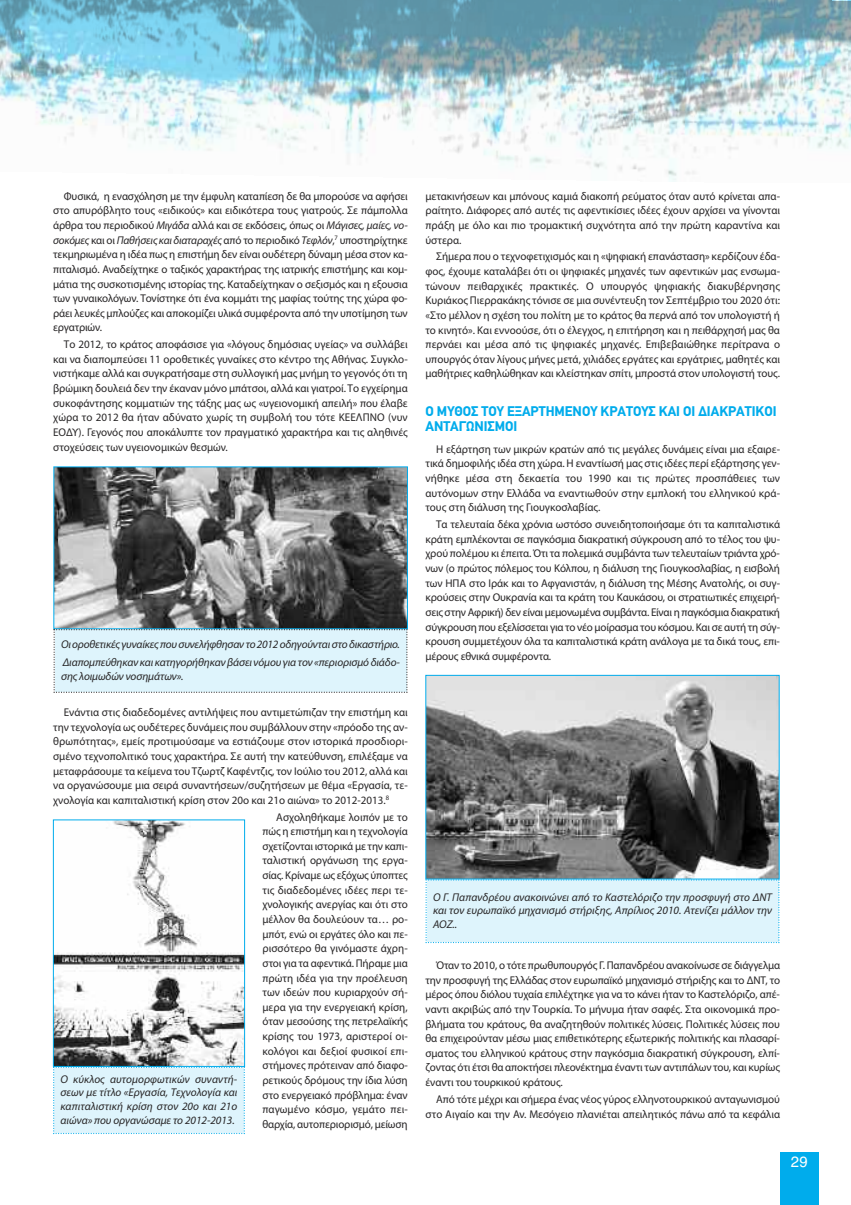
<style>
.page{position:relative;width:851px;height:1205px;background:#fff}
.page>*{position:absolute;margin:0;border:0;box-sizing:border-box;transform-origin:0 0}
.t1{font:15px "Helvetica";color:#fff}
.t2{font:700 13.75px/15px "CF Din";color:#00acec}
.t3{font:11.25px/14.6px "Myriad Pro";letter-spacing:-.005em;color:#272526;text-align:justify}
.t4{font:italic 11.25px/13.5px "Myriad Pro";letter-spacing:-.01em;color:#272526;text-align:justify}
.s1{font-style:italic}
</style>
<div class="page">
<img style="left:0;top:0;width:850px;height:174px">
<div style="left:780px;top:1152px;width:38px;height:53px;background:#00acec"></div>
<img style="left:55px;top:468px;width:350px;height:159px">
<div style="left:53px;top:629px;width:354px;height:64px;background:#def4fc"></div>
<img style="left:55px;top:821px;width:188px;height:243px">
<div style="left:53px;top:819px;width:192px;height:247px;border:1px solid #00acec"></div>
<div style="left:53px;top:1066px;width:192px;height:68px;background:#def4fc"></div>
<img style="left:427px;top:677px;width:350px;height:200px">
<div style="left:425px;top:675px;width:354px;height:204px;border:1px solid #00acec"></div>
<div style="left:425px;top:879px;width:354px;height:64px;background:#def4fc"></div>
<p class="t3" style="left:53px;top:190px;width:356px;text-indent:11px">Φυσικά, η ενασχόληση με την έμφυλη καταπίεση δε θα μπορούσε να αφήσει στο απυρόβλητο τους «ειδικούς» και ειδικότερα τους γιατρούς. Σε πάμπολλα άρθρα του περιοδικού <span class="s1">Μιγάδα</span> αλλά και σε εκδόσεις, όπως οι <span class="s1">Μάγισες, μαίες, νο&shy;σοκόμες</span> και οι <span class="s1">Παθήσεις και διαταραχές</span> από το περιοδικό <span class="s1">Τεφλόν</span>,<sup>7</sup> υποστηρίχτηκε τεκμηριωμένα η ιδέα πως η επιστήμη δεν είναι ουδέτερη δύναμη μέσα στον κα&shy;πιταλισμό. Αναδείχτηκε ο ταξικός χαρακτήρας της ιατρικής επιστήμης και κομ&shy;μάτια της συσκοτισμένης ιστορίας της. Καταδείχτηκαν ο σεξισμός και η εξουσια των γυναικολόγων. Τονίστηκε ότι ένα κομμάτι της μαφίας τούτης της χώρα φο&shy;ράει λευκές μπλούζες και αποκομίζει υλικά συμφέροντα από την υποτίμηση των εργατριών.</p>
<p class="t3" style="left:53px;top:338px;width:356px;text-indent:11px">Το 2012, το κράτος αποφάσισε για «λόγους δημόσιας υγείας» να συλλάβει και να διαπομπεύσει 11 οροθετικές γυναίκες στο κέντρο της Αθήνας. Συγκλο&shy;νιστήκαμε αλλά και συγκρατήσαμε στη συλλογική μας μνήμη το γεγονός ότι τη βρώμικη δουλειά δεν την έκαναν μόνο μπάτσοι, αλλά και γιατροί. Το εγχείρημα συκοφάντησης κομματιών της τάξης μας ως «υγειονομική απειλή» που έλαβε χώρα το 2012 θα ήταν αδύνατο χωρίς τη συμβολή του τότε ΚΕΕΛΠΝΟ (νυν ΕΟΔΥ). Γεγονός που αποκάλυπτε τον πραγματικό χαρακτήρα και τις αληθινές στοχεύσεις των υγειονομικών θεσμών.</p>
<p class="t4" style="left:61px;top:635px;width:340px;line-height:18.9px">Οιοροθετικές γυναίκεςπουσυνελήφθησαν το2012οδηγούνταιστοδικαστήριο.<br>Διαπομπεύθηκαν και κατηγορήθηκαν βάσει νόμου για τον «περιορισμό διάδο-</p>
<p class="t4" style="left:61px;top:670px;width:124px">σης λοιμωδών νοσημάτων».</p>
<p class="t3" style="left:53px;top:706px;width:356px;text-indent:11px">Ενάντια στις διαδεδομένες αντιλήψεις που αντιμετώπιζαν την επιστήμη και την τεχνολογία ως ουδέτερες δυνάμεις που συμβάλλουν στην «πρόοδο της αν&shy;θρωπότητας», εμείς προτιμούσαμε να εστιάζουμε στον ιστορικά προσδιορι&shy;σμένο τεχνοπολιτικό τους χαρακτήρα. Σε αυτή την κατεύθυνση, επιλέξαμε να μεταφράσουμε τα κείμενα του Τζωρτζ Καφέντζις, τον Ιούλιο του 2012, αλλά και να οργανώσουμε μια σειρά συναντήσεων/συζητήσεων με θέμα «Εργασία, τε&shy;χνολογία και καπιταλιστική κρίση στον 20ο και 21ο αιώνα» το 2012-2013.<sup>8</sup></p>
<p class="t3" style="left:262px;top:810px;width:147px;text-indent:14px">Ασχοληθήκαμε λοιπόν με το πώς η επιστήμη και η τεχνολογία σχετίζονται ιστορικά με την καπι&shy;ταλιστική οργάνωση της εργα&shy;σίας. Κρίναμε ως εξόχως ύποπτες τις διαδεδομένες ιδέες περι τε&shy;χνολογικής ανεργίας και ότι στο μέλλον θα δουλεύουν τα… ρο&shy;μπότ, ενώ οι εργάτες όλο και πε&shy;ρισσότερο θα γινόμαστε άχρη&shy;στοι για τα αφεντικά. Πήραμε μια πρώτη ιδέα για την προέλευση των ιδεών που κυριαρχούν σή&shy;μερα για την ενεργειακή κρίση, όταν μεσούσης της πετρελαϊκής κρίσης του 1973, αριστεροί οι&shy;κολόγοι και δεξιοί φυσικοί επι&shy;στήμονες πρότειναν από διαφο&shy;ρετικούς δρόμους την ίδια λύση στο ενεργειακό πρόβλημα: έναν παγωμένο κόσμο, γεμάτο πει&shy;θαρχία, αυτοπεριορισμό, μείωση</p>
<p class="t4" style="left:61px;top:1073px;width:178px">Ο κύκλος αυτομορφωτικών συναντή&shy;σεων με τίτλο «Εργασία, Τεχνολογία και καπιταλιστική κρίση στον 20ο και 21ο αιώνα» που οργανώσαμε το 2012-2013.</p>
<p class="t3" style="left:425px;top:190px;width:356px">μετακινήσεων και μπόνους καμιά διακοπή ρεύματος όταν αυτό κρίνεται απα&shy;ραίτητο. Διάφορες από αυτές τις αφεντικίσιες ιδέες έχουν αρχίσει να γίνονται πράξη με όλο και πιο τρομακτική συχνότητα από την πρώτη καραντίνα και ύστερα.</p>
<p class="t3" style="left:425px;top:250px;width:356px;text-indent:11px">Σήμερα που ο τεχνοφετιχισμός και η «ψηφιακή επανάσταση» κερδίζουν έδα&shy;φος, έχουμε καταλάβει ότι οι ψηφιακές μηχανές των αφεντικών μας ενσωμα&shy;τώνουν πειθαρχικές πρακτικές. Ο υπουργός ψηφιακής διακυβέρνησης Κυριάκος Πιερρακάκης τόνισε σε μια συνέντευξη τον Σεπτέμβριο του 2020 ότι: «Στο μέλλον η σχέση του πολίτη με το κράτος θα περνά από τον υπολογιστή ή το κινητό». Και εννοούσε, ότι ο έλεγχος, η επιτήρηση και η πειθάρχησή μας θα περνάει και μέσα από τις ψηφιακές μηχανές. Επιβεβαιώθηκε περίτρανα ο υπουργός όταν λίγους μήνες μετά, χιλιάδες εργάτες και εργάτριες, μαθητές και μαθήτριες καθηλώθηκαν και κλείστηκαν σπίτι, μπροστά στον υπολογιστή τους.</p>
<p class="t2" style="left:425px;top:404px;width:352px">Ο ΜΥΘΟΣ ΤΟΥ ΕΞΑΡΤΗΜΕΝΟΥ ΚΡΑΤΟΥΣ ΚΑΙ ΟΙ ΔΙΑΚΡΑΤΙΚΟΙ<br>ΑΝΤΑΓΩΝΙΣΜΟΙ</p>
<p class="t3" style="left:425px;top:443px;width:356px;text-indent:11px">Η εξάρτηση των μικρών κρατών από τις μεγάλες δυνάμεις είναι μια εξαιρε&shy;τικά δημοφιλής ιδέα στη χώρα. Η εναντίωσή μας στις ιδέες περί εξάρτησης γεν&shy;νήθηκε μέσα στη δεκαετία του 1990 και τις πρώτες προσπάθειες των αυτόνομων στην Ελλάδα να εναντιωθούν στην εμπλοκή του ελληνικού κρά&shy;τους στη διάλυση της Γιουγκοσλαβίας.</p>
<p class="t3" style="left:425px;top:518px;width:356px;text-indent:11px">Τα τελευταία δέκα χρόνια ωστόσο συνειδητοποιήσαμε ότι τα καπιταλιστικά κράτη εμπλέκονται σε παγκόσμια διακρατική σύγκρουση από το τέλος του ψυ&shy;χρού πολέμου κι έπειτα. Ότι τα πολεμικά συμβάντα των τελευταίων τριάντα χρό&shy;νων (ο πρώτος πόλεμος του Κόλπου, η διάλυση της Γιουγκοσλαβίας, η εισβολή των ΗΠΑ στο Ιράκ και το Αφγανιστάν, η διάλυση της Μέσης Ανατολής, οι συγ&shy;κρούσεις στην Ουκρανία και τα κράτη του Καυκάσου, οι στρατιωτικές επιχειρή&shy;σεις στην Αφρική) δεν είναι μεμονωμένα συμβάντα. Είναι η παγκόσμια διακρατική σύγκρουση που εξελίσσεται για το νέο μοίρασμα του κόσμου. Και σε αυτή τη σύγ&shy;κρουση συμμετέχουν όλα τα καπιταλιστικά κράτη ανάλογα με τα δικά τους, επι&shy;μέρους εθνικά συμφέροντα.</p>
<p class="t4" style="left:433px;top:891px;width:340px">Ο Γ. Παπανδρέου ανακοινώνει από το Καστελόριζο την προσφυγή στο ΔΝΤ και τον ευρωπαϊκό μηχανισμό στήριξης, Απρίλιος 2010. Ατενίζει μάλλον την ΑΟΖ..</p>
<p class="t3" style="left:425px;top:959px;width:356px;text-indent:11px">Όταν το 2010, ο τότε πρωθυπουργός Γ. Παπανδρέου ανακοίνωσε σε διάγγελμα την προσφυγή της Ελλάδας στον ευρωπαϊκό μηχανισμό στήριξης και το ΔΝΤ, το μέρος όπου διόλου τυχαία επιλέχτηκε για να το κάνει ήταν το Καστελόριζο, απέ&shy;ναντι ακριβώς από την Τουρκία. Το μήνυμα ήταν σαφές. Στα οικονομικά προ&shy;βλήματα του κράτους, θα αναζητηθούν πολιτικές λύσεις. Πολιτικές λύσεις που θα επιχειρούνταν μέσω μιας επιθετικότερης εξωτερικής πολιτικής και πλασαρί&shy;σματος του ελληνικού κράτους στην παγκόσμια διακρατική σύγκρουση, ελπί&shy;ζοντας ότι έτσι θα αποκτήσει πλεονέκτημα έναντι των αντιπάλων του, και κυρίως έναντι του τουρκικού κράτους.</p>
<p class="t3" style="left:425px;top:1092px;width:356px;text-align:right">Από τότε μέχρι και σήμερα ένας νέος γύρος ελληνοτουρκικού ανταγωνισμού στο Αιγαίο και την Αν. Μεσόγειο πλανιέται απειλητικός πάνω από τα κεφάλια</p>
<h1 class="t1" style="left:790px;top:1153px;width:18px">29</h1>
</div>
